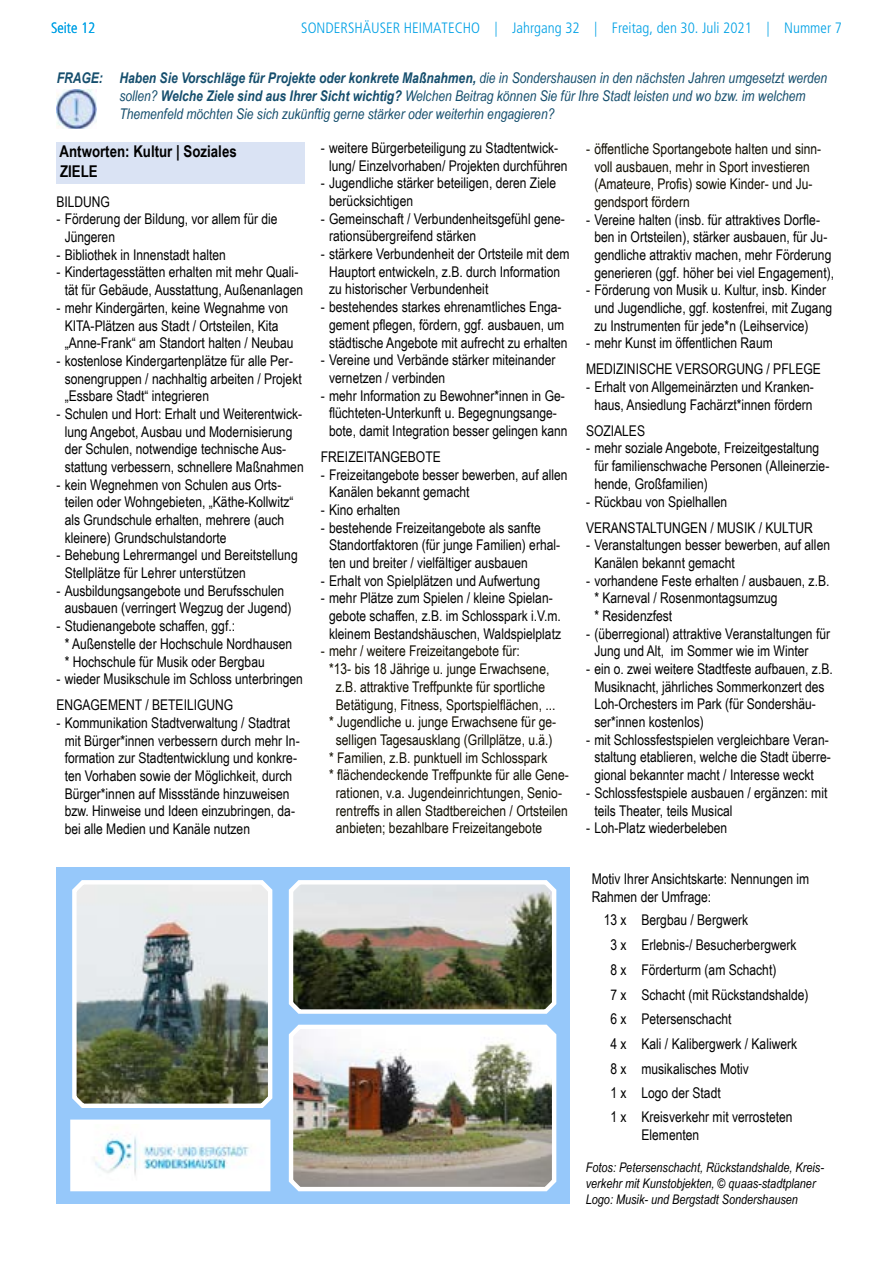
<style>
.page{position:relative;width:893px;height:1276px;background:#fff}
.page>*{position:absolute;margin:0;border:0;box-sizing:border-box;transform-origin:0 0}
.t1{font:700 16.2px/19.2px "Arial Narrow";color:#000}
.t2{font:300 condensed 15px "Frutiger";color:#00a1e5}
.t3{font:14.7px/17.7px "Arial Narrow";color:#000}
.t4{font:14.7px/17.7px "Arial Narrow";color:#100d00}
.t5{font:italic 14.7px/17.7px "Arial Narrow";color:#154e6d}
.t6{font:italic 13.2px/15.9px "Arial Narrow";color:#000}
.s1{font-weight:700}
</style>
<div class="page">
<div style="left:56px;top:867px;width:514px;height:336px;background:#96c8fa"></div>
<img style="left:72px;top:880px;width:201px;height:228px">
<svg style="left:288px;top:880px;width:269px;height:134px;background:#8a8c7e"></svg>
<img style="left:288px;top:1024px;width:269px;height:168px">
<img style="left:75px;top:1124px;width:190px;height:62px">
<div style="left:70px;top:1119px;width:200px;height:72px;border:4px solid #fff"></div>
<div style="left:56px;top:142px;width:249px;height:42px;background:#dae3f4"></div>
<img style="left:57px;top:90px;width:40px;height:39px">
<p class="t2" style="left:51px;top:19px;width:46px">Seite 12</p>
<p class="t2" style="left:301px;top:19px;width:542px">SONDERSHÄUSER HEIMATECHO | Jahrgang 32 | Freitag, den 30. Juli 2021 | Nummer 7</p>
<p class="t5" style="left:119px;top:69px;width:709px;text-indent:-63px"><span class="s1">FRAGE: Haben Sie Vorschläge für Projekte oder konkrete Maßnahmen,</span> die in Sondershausen in den nächsten Jahren umgesetzt werden sollen? <span class="s1">Welche Ziele sind aus Ihrer Sicht wichtig?</span> Welchen Beitrag können Sie für Ihre Stadt leisten und wo bzw. im welchem<br>Themenfeld möchten Sie sich zukünftig gerne stärker oder weiterhin engagieren?</p>
<p class="t3" style="left:329px;top:138px;width:240px;text-indent:-8px">- weitere Bürgerbeteiligung zu Stadtentwick&shy;lung/ Einzelvorhaben/ Projekten durchführen</p>
<p class="t3" style="left:329px;top:174px;width:228px;text-indent:-8px">- Jugendliche stärker beteiligen, deren Ziele berücksichtigen</p>
<p class="t3" style="left:329px;top:209px;width:237px;text-indent:-8px">- Gemeinschaft / Verbundenheitsgefühl gene&shy;rationsübergreifend stärken</p>
<p class="t3" style="left:329px;top:244px;width:242px;text-indent:-8px">- stärkere Verbundenheit der Ortsteile mit dem<br>Hauptort entwickeln, z.B. durch Information zu historischer Verbundenheit</p>
<p class="t3" style="left:321px;top:297px;width:248px;text-align:center">- bestehendes starkes ehrenamtliches Enga&shy;gement pflegen, fördern, ggf. ausbauen, um städtische Angebote mit aufrecht zu erhalten</p>
<p class="t3" style="left:329px;top:351px;width:228px;text-indent:-8px">- Vereine und Verbände stärker miteinander vernetzen / verbinden</p>
<p class="t3" style="left:321px;top:386px;width:248px;text-align:center">- mehr Information zu Bewohner*innen in Ge&shy;flüchteten-Unterkunft u. Begegnungsange&shy;bote, damit Integration besser gelingen kann</p>
<p class="t3" style="left:321px;top:447px;width:121px">FREIZEITANGEBOTE</p>
<p class="t3" style="left:329px;top:465px;width:240px;text-indent:-8px">- Freizeitangebote besser bewerben, auf allen<br>Kanälen bekannt gemacht</p>
<p class="t3" style="left:321px;top:500px;width:81px">- Kino erhalten</p>
<p class="t3" style="left:329px;top:518px;width:232px;text-indent:-8px">- bestehende Freizeitangebote als sanfte<br>Standortfaktoren (für junge Familien) erhal&shy;ten und breiter / vielfältiger ausbauen</p>
<p class="t3" style="left:321px;top:571px;width:221px">- Erhalt von Spielplätzen und Aufwertung</p>
<p class="t3" style="left:321px;top:589px;width:242px;text-align:center">- mehr Plätze zum Spielen / kleine Spielan&shy;gebote schaffen, z.B. im Schlosspark i.V.m. kleinem Bestandshäuschen, Waldspielplatz</p>
<p class="t4" style="left:321px;top:642px;width:201px">- mehr / weitere Freizeitangebote für:</p>
<p class="t4" style="left:329px;top:659px;width:222px">*13- bis 18 Jährige u. junge Erwachsene,</p>
<p class="t4" style="left:336px;top:677px;width:211px">z.B. attraktive Treffpunkte für sportliche</p>
<p class="t4" style="left:336px;top:695px;width:221px">Betätigung, Fitness, Sportspielflächen, ...</p>
<p class="t4" style="left:329px;top:712px;width:228px">* Jugendliche u. junge Erwachsene für ge-</p>
<p class="t4" style="left:336px;top:730px;width:218px">selligen Tagesausklang (Grillplätze, u.ä.)</p>
<p class="t4" style="left:329px;top:748px;width:220px">* Familien, z.B. punktuell im Schlosspark</p>
<p class="t4" style="left:329px;top:765px;width:241px">* flächendeckende Treffpunkte für alle Gene-</p>
<p class="t4" style="left:336px;top:783px;width:228px">rationen, v.a. Jugendeinrichtungen, Senio-</p>
<p class="t4" style="left:336px;top:801px;width:234px">rentreffs in allen Stadtbereichen / Ortsteilen</p>
<p class="t4" style="left:336px;top:818px;width:208px">anbieten; bezahlbare Freizeitangebote</p>
<p class="t4" style="left:594px;top:139px;width:228px;text-indent:-8px">- öffentliche Sportangebote halten und sinn&shy;voll ausbauen, mehr in Sport investieren (Amateure, Profis) sowie Kinder- und Ju&shy;gendsport fördern</p>
<p class="t3" style="left:594px;top:210px;width:241px;text-indent:-8px">- Vereine halten (insb. für attraktives Dorfle&shy;ben in Ortsteilen), stärker ausbauen, für Ju&shy;gendliche attraktiv machen, mehr Förderung generieren (ggf. höher bei viel Engagement),</p>
<p class="t3" style="left:594px;top:281px;width:239px;text-indent:-8px">- Förderung von Musik u. Kultur, insb. Kinder und Jugendliche, ggf. kostenfrei, mit Zugang zu Instrumenten für jede*n (Leihservice)</p>
<p class="t3" style="left:586px;top:329px;width:236px;line-height:26.1px">- mehr Kunst im öffentlichen Raum<br>MEDIZINISCHE VERSORGUNG / PFLEGE</p>
<p class="t3" style="left:586px;top:377px;width:229px;text-align:center">- Erhalt von Allgemeinärzten und Kranken&shy;haus, Ansiedlung Fachärzt*innen fördern</p>
<p class="t3" style="left:586px;top:421px;width:61px">SOZIALES</p>
<p class="t3" style="left:594px;top:439px;width:236px;text-indent:-8px">- mehr soziale Angebote, Freizeitgestaltung für familienschwache Personen (Alleinerzie&shy;hende, Großfamilien)</p>
<p class="t3" style="left:586px;top:488px;width:228px;line-height:26.1px">- Rückbau von Spielhallen<br>VERANSTALTUNGEN / MUSIK / KULTUR</p>
<p class="t3" style="left:594px;top:536px;width:237px;text-indent:-8px">- Veranstaltungen besser bewerben, auf allen<br>Kanälen bekannt gemacht</p>
<p class="t3" style="left:594px;top:571px;width:237px;text-indent:-8px">- vorhandene Feste erhalten / ausbauen, z.B. * Karneval / Rosenmontagsumzug<br>* Residenzfest</p>
<p class="t3" style="left:594px;top:624px;width:237px;text-indent:-8px">- (überregional) attraktive Veranstaltungen für<br>Jung und Alt, im Sommer wie im Winter</p>
<p class="t3" style="left:594px;top:659px;width:240px;text-indent:-8px">- ein o. zwei weitere Stadtfeste aufbauen, z.B.<br>Musiknacht, jährliches Sommerkonzert des Loh-Orchesters im Park (für Sondershäu&shy;ser*innen kostenlos)</p>
<p class="t3" style="left:586px;top:730px;width:246px;text-align:center">- mit Schlossfestspielen vergleichbare Veran&shy;staltung etablieren, welche die Stadt überre&shy;gional bekannter macht / Interesse weckt</p>
<p class="t3" style="left:594px;top:783px;width:235px;text-indent:-8px">- Schlossfestspiele ausbauen / ergänzen: mit teils Theater, teils Musical</p>
<p class="t3" style="left:586px;top:818px;width:143px">- Loh-Platz wiederbeleben</p>
<p class="t1" style="left:60px;top:141px;width:179px">Antworten: Kultur | Soziales<br>ZIELE</p>
<p class="t3" style="left:56px;top:192px;width:55px">BILDUNG</p>
<p class="t3" style="left:65px;top:210px;width:214px;text-indent:-8px">- Förderung der Bildung, vor allem für die<br>Jüngeren</p>
<p class="t3" style="left:56px;top:245px;width:171px">- Bibliothek in Innenstadt halten</p>
<p class="t3" style="left:56px;top:263px;width:248px;text-align:center">- Kindertagesstätten erhalten mit mehr Quali&shy;tät für Gebäude, Ausstattung, Außenanlagen</p>
<p class="t3" style="left:56px;top:298px;width:239px;text-align:center">- mehr Kindergärten, keine Wegnahme von<br>KITA-Plätzen aus Stadt / Ortsteilen, Kita „Anne-Frank“ am Standort halten / Neubau</p>
<p class="t3" style="left:65px;top:351px;width:239px;text-indent:-8px">- kostenlose Kindergartenplätze für alle Per&shy;sonengruppen / nachhaltig arbeiten / Projekt „Essbare Stadt“ integrieren</p>
<p class="t3" style="left:65px;top:404px;width:241px;text-indent:-8px">- Schulen und Hort: Erhalt und Weiterentwick&shy;lung Angebot, Ausbau und Modernisierung der Schulen, notwendige technische Aus&shy;stattung verbessern, schnellere Maßnahmen</p>
<p class="t3" style="left:65px;top:475px;width:230px;text-indent:-8px">- kein Wegnehmen von Schulen aus Orts&shy;teilen oder Wohngebieten, „Käthe-Kollwitz“ als Grundschule erhalten, mehrere (auch kleinere) Grundschulstandorte</p>
<p class="t3" style="left:65px;top:546px;width:235px;text-indent:-8px">- Behebung Lehrermangel und Bereitstellung<br>Stellplätze für Lehrer unterstützen</p>
<p class="t3" style="left:56px;top:581px;width:237px;text-align:center">- Ausbildungsangebote und Berufsschulen ausbauen (verringert Wegzug der Jugend)</p>
<p class="t3" style="left:65px;top:616px;width:229px;text-indent:-8px">- Studienangebote schaffen, ggf.:<br>* Außenstelle der Hochschule Nordhausen * Hochschule für Musik oder Bergbau</p>
<p class="t3" style="left:56px;top:665px;width:248px;line-height:26.1px">- wieder Musikschule im Schloss unterbringen<br>ENGAGEMENT / BETEILIGUNG</p>
<p class="t3" style="left:65px;top:713px;width:237px;text-indent:-8px">- Kommunikation Stadtverwaltung / Stadtrat mit Bürger*innen verbessern durch mehr In&shy;formation zur Stadtentwicklung und konkre&shy;ten Vorhaben sowie der Möglichkeit, durch Bürger*innen auf Missstände hinzuweisen bzw. Hinweise und Ideen einzubringen, da&shy;bei alle Medien und Kanäle nutzen</p>
<p class="t3" style="left:592px;top:870px;width:219px">Motiv Ihrer Ansichtskarte: Nennungen im<br>Rahmen der Umfrage:</p>
<p class="t3" style="left:610px;top:906px;width:200px;line-height:24.6px;text-indent:-7px">13 x Bergbau / Bergwerk<br>3 x Erlebnis-/ Besucherbergwerk<br>8 x Förderturm (am Schacht)<br>7 x Schacht (mit Rückstandshalde)<br>6 x Petersenschacht<br>4 x Kali / Kalibergwerk / Kaliwerk<br>8 x musikalisches Motiv<br>1 x Logo der Stadt<br>1 x Kreisverkehr mit verrosteten</p>
<p class="t3" style="left:641px;top:1125px;width:59px">Elementen</p>
<p class="t6" style="left:586px;top:1159px;width:240px">Fotos: Petersenschacht, Rückstandshalde, Kreis&shy;verkehr mit Kunstobjekten, © quaas-stadtplaner<br>Logo: Musik- und Bergstadt Sondershausen</p>
</div>
